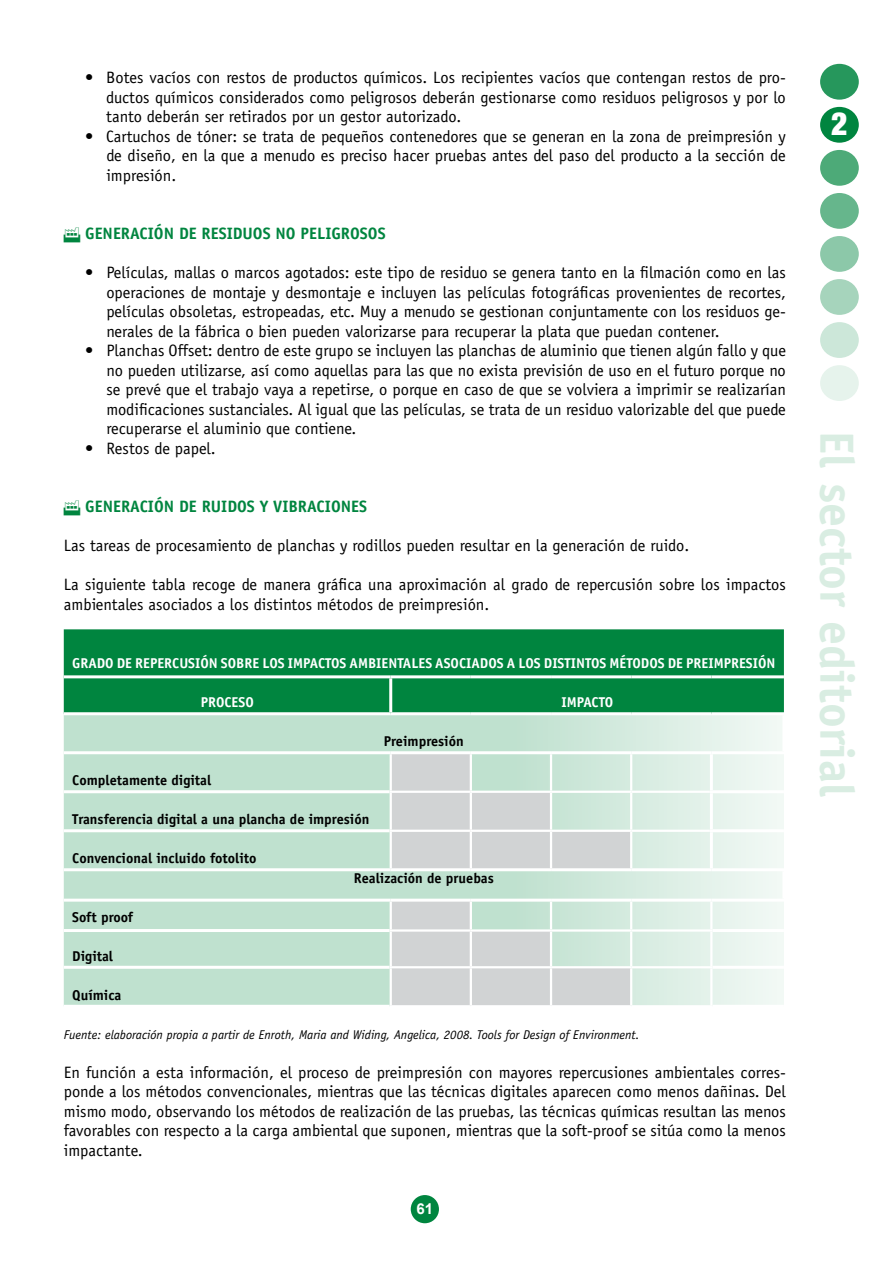
<style>
.page{position:relative;width:893px;height:1263px;background:#fff}
.page>*{position:absolute;margin:0;border:0;box-sizing:border-box;transform-origin:0 0}
.t1{font:700 48px "Officina Sans";color:#d9ede2}
.t2{font:900 condensed 31.5px "Helvetica Neue";color:#fff}
.t3{font:16.5px/19.5px "Officina Sans";color:#000;text-align:justify}
.t4{font:700 16.5px "Officina Sans";color:#00853f}
.t5{font:700 15px "Arial";color:#fff}
.t6{font:700 14.25px "Officina Sans";color:#000}
.t7{font:700 14.25px "Officina Sans";color:#fff}
.t8{font:italic 12.75px "Officina Sans";color:#000}
</style>
<div class="page">
<div style="left:411px;top:1195px;width:28px;height:28px;background:#00853f;border-radius:50%"></div>
<div style="left:820px;top:107px;width:39px;height:36px;background:#00853f;border-radius:50%"></div>
<div style="left:820px;top:236px;width:39px;height:36px;background:#8cc8a9;border-radius:50%"></div>
<div style="left:820px;top:150px;width:39px;height:36px;background:#4daa78;border-radius:50%"></div>
<div style="left:820px;top:279px;width:39px;height:36px;background:#a6d4bc;border-radius:50%"></div>
<div style="left:820px;top:193px;width:39px;height:36px;background:#66b68c;border-radius:50%"></div>
<div style="left:820px;top:322px;width:39px;height:36px;background:#cce7d9;border-radius:50%"></div>
<div style="left:820px;top:365px;width:39px;height:36px;background:#e6f3ec;border-radius:50%"></div>
<div style="left:820px;top:64px;width:39px;height:36px;background:#26975c;border-radius:50%"></div>
<div style="left:64px;top:629px;width:720px;height:83px;background:#00853f"></div>
<svg style="left:64px;top:715px;width:720px;height:290px;background:#cae6d7"></svg>
<svg style="left:391px;top:754px;width:240px;height:251px;background:#cddad4"></svg>
<hr style="left:470px;top:754px;width:2px;height:37px;background:#fff">
<hr style="left:550px;top:754px;width:2px;height:37px;background:#fff">
<hr style="left:630px;top:754px;width:2px;height:37px;background:#fff">
<hr style="left:390px;top:791px;width:81px;height:2px;background:#fff">
<hr style="left:471px;top:791px;width:80px;height:2px;background:#fff">
<hr style="left:470px;top:793px;width:2px;height:37px;background:#fff">
<hr style="left:551px;top:791px;width:80px;height:2px;background:#fff">
<hr style="left:550px;top:793px;width:2px;height:37px;background:#fff">
<hr style="left:631px;top:791px;width:79px;height:2px;background:#fff">
<hr style="left:630px;top:793px;width:2px;height:37px;background:#fff">
<hr style="left:390px;top:830px;width:81px;height:2px;background:#fff">
<hr style="left:471px;top:830px;width:80px;height:2px;background:#fff">
<hr style="left:470px;top:832px;width:2px;height:36px;background:#fff">
<hr style="left:551px;top:830px;width:80px;height:2px;background:#fff">
<hr style="left:550px;top:832px;width:2px;height:36px;background:#fff">
<hr style="left:631px;top:830px;width:79px;height:2px;background:#fff">
<hr style="left:630px;top:832px;width:2px;height:36px;background:#fff">
<hr style="left:470px;top:902px;width:2px;height:27px;background:#fff">
<hr style="left:550px;top:902px;width:2px;height:27px;background:#fff">
<hr style="left:630px;top:902px;width:2px;height:27px;background:#fff">
<hr style="left:390px;top:929px;width:81px;height:3px;background:#fff">
<hr style="left:471px;top:929px;width:80px;height:3px;background:#fff">
<hr style="left:470px;top:932px;width:2px;height:34px;background:#fff">
<hr style="left:551px;top:929px;width:80px;height:3px;background:#fff">
<hr style="left:550px;top:932px;width:2px;height:34px;background:#fff">
<hr style="left:631px;top:929px;width:81px;height:3px;background:#fff">
<hr style="left:630px;top:932px;width:2px;height:34px;background:#fff">
<hr style="left:390px;top:966px;width:81px;height:2px;background:#fff">
<hr style="left:471px;top:966px;width:80px;height:2px;background:#fff">
<hr style="left:470px;top:968px;width:2px;height:37px;background:#fff">
<hr style="left:551px;top:966px;width:80px;height:2px;background:#fff">
<hr style="left:550px;top:968px;width:2px;height:37px;background:#fff">
<hr style="left:631px;top:966px;width:81px;height:2px;background:#fff">
<hr style="left:630px;top:968px;width:2px;height:37px;background:#fff">
<hr style="left:64px;top:790px;width:326px;height:3px;background:#fff">
<hr style="left:710px;top:790px;width:74px;height:3px;background:#fff">
<hr style="left:64px;top:829px;width:326px;height:3px;background:#fff">
<hr style="left:710px;top:829px;width:74px;height:3px;background:#fff">
<hr style="left:64px;top:929px;width:326px;height:3px;background:#fff">
<hr style="left:712px;top:929px;width:72px;height:3px;background:#fff">
<hr style="left:64px;top:966px;width:326px;height:3px;background:#fff">
<hr style="left:712px;top:966px;width:72px;height:3px;background:#fff">
<hr style="left:64px;top:675px;width:327px;height:3px;background:#fff">
<hr style="left:391px;top:675px;width:80px;height:3px;background:#fff">
<hr style="left:389px;top:678px;width:3px;height:34px;background:#fff">
<hr style="left:471px;top:675px;width:80px;height:3px;background:#fff">
<hr style="left:551px;top:675px;width:80px;height:3px;background:#fff">
<hr style="left:631px;top:675px;width:80px;height:3px;background:#fff">
<hr style="left:711px;top:675px;width:73px;height:3px;background:#fff">
<hr style="left:390px;top:754px;width:2px;height:37px;background:#fff">
<hr style="left:390px;top:793px;width:2px;height:37px;background:#fff">
<hr style="left:390px;top:832px;width:2px;height:36px;background:#fff">
<hr style="left:390px;top:902px;width:2px;height:27px;background:#fff">
<hr style="left:710px;top:902px;width:2px;height:27px;background:#fff">
<hr style="left:390px;top:932px;width:2px;height:34px;background:#fff">
<hr style="left:710px;top:932px;width:2px;height:34px;background:#fff">
<hr style="left:390px;top:968px;width:2px;height:37px;background:#fff">
<hr style="left:710px;top:968px;width:2px;height:37px;background:#fff">
<hr style="left:782px;top:715px;width:3px;height:36px;background:#fff">
<hr style="left:64px;top:751px;width:327px;height:3px;background:#fff">
<hr style="left:391px;top:751px;width:80px;height:3px;background:#fff">
<hr style="left:471px;top:751px;width:80px;height:3px;background:#fff">
<hr style="left:551px;top:751px;width:80px;height:3px;background:#fff">
<hr style="left:631px;top:751px;width:80px;height:3px;background:#fff">
<hr style="left:64px;top:868px;width:327px;height:3px;background:#fff">
<hr style="left:391px;top:868px;width:80px;height:3px;background:#fff">
<hr style="left:471px;top:868px;width:80px;height:3px;background:#fff">
<hr style="left:551px;top:868px;width:80px;height:3px;background:#fff">
<hr style="left:631px;top:868px;width:80px;height:3px;background:#fff">
<hr style="left:782px;top:871px;width:3px;height:28px;background:#fff">
<hr style="left:64px;top:899px;width:327px;height:3px;background:#fff">
<hr style="left:391px;top:899px;width:80px;height:3px;background:#fff">
<hr style="left:471px;top:899px;width:80px;height:3px;background:#fff">
<hr style="left:551px;top:899px;width:80px;height:3px;background:#fff">
<hr style="left:631px;top:899px;width:80px;height:3px;background:#fff">
<hr style="left:711px;top:899px;width:74px;height:3px;background:#fff">
<hr style="left:711px;top:751px;width:74px;height:3px;background:#fff">
<hr style="left:710px;top:754px;width:3px;height:36px;background:#fff">
<hr style="left:710px;top:793px;width:3px;height:36px;background:#fff">
<hr style="left:710px;top:832px;width:3px;height:36px;background:#fff">
<hr style="left:711px;top:868px;width:74px;height:3px;background:#fff">
<p class="t3" style="left:106px;top:68px;width:681px;text-indent:-21px">• Botes vacíos con restos de productos químicos. Los recipientes vacíos que contengan restos de pro&shy;ductos químicos considerados como peligrosos deberán gestionarse como residuos peligrosos y por lo tanto deberán ser retirados por un gestor autorizado.</p>
<p class="t3" style="left:106px;top:126px;width:681px;text-indent:-21px">• Cartuchos de tóner: se trata de pequeños contenedores que se generan en la zona de preimpresión y de diseño, en la que a menudo es preciso hacer pruebas antes del paso del producto a la sección de impresión.</p>
<p class="t4" style="left:85px;top:223px;width:143px">GENERACIÓN DE RESIDU</p>
<p class="t4" style="left:253px;top:223px;width:133px">OS NO PELIGROSOS</p>
<p class="t3" style="left:106px;top:263px;width:681px;text-indent:-21px">• Películas, mallas o marcos agotados: este tipo de residuo se genera tanto en la filmación como en las operaciones de montaje y desmontaje e incluyen las películas fotográficas provenientes de recortes, películas obsoletas, estropeadas, etc. Muy a menudo se gestionan conjuntamente con los residuos ge&shy;nerales de la fábrica o bien pueden valorizarse para recuperar la plata que puedan contener.</p>
<p class="t3" style="left:106px;top:341px;width:681px;text-indent:-21px">• Planchas Offset: dentro de este grupo se incluyen las planchas de aluminio que tienen algún fallo y que no pueden utilizarse, así como aquellas para las que no exista previsión de uso en el futuro porque no se prevé que el trabajo vaya a repetirse, o porque en caso de que se volviera a imprimir se realizarían modificaciones sustanciales. Al igual que las películas, se trata de un residuo valorizable del que puede recuperarse el aluminio que contiene.</p>
<p class="t3" style="left:85px;top:439px;width:132px">• Restos de papel.</p>
<p class="t4" style="left:85px;top:496px;width:282px">GENERACIÓN DE RUIDOS Y VIBRACIONES</p>
<p class="t3" style="left:64px;top:536px;width:627px">Las tareas de procesamiento de planchas y rodillos pueden resultar en la generación de ruido.</p>
<p class="t3" style="left:64px;top:575px;width:724px">La siguiente tabla recoge de manera gráfica una aproximación al grado de repercusión sobre los impactos ambientales asociados a los distintos métodos de preimpresión.</p>
<p class="t7" style="left:72px;top:655px;width:705px">GRADO DE REPERCUSIÓN SOBRE LOS IMPACTOS AMBIENTALES ASOCIADOS A LOS DISTINTOS MÉTODOS DE PREIMPRESIÓN</p>
<p class="t7" style="left:201px;top:694px;width:55px">PROCESO</p>
<p class="t7" style="left:561px;top:694px;width:53px">IMPACTO</p>
<p class="t6" style="left:384px;top:733px;width:81px">PREIMPRESIÓN</p>
<p class="t6" style="left:72px;top:772px;width:141px">COMPLETAMENTE DIGITAL</p>
<p class="t6" style="left:72px;top:811px;width:299px">TRANSFERENCIA DIGITAL A UNA PLANCHA DE IMPRESIÓN</p>
<p class="t6" style="left:72px;top:850px;width:186px">CONVENCIONAL INCLUIDO FOTOLITO</p>
<p class="t6" style="left:354px;top:869px;width:142px">REALIZACIÓN DE PRUEBAS</p>
<p class="t6" style="left:72px;top:908px;width:63px">SOFT PROOF</p>
<p class="t6" style="left:72px;top:947px;width:42px">DIGITAL</p>
<p class="t6" style="left:72px;top:986px;width:51px">QUÍMICA</p>
<p class="t8" style="left:64px;top:1027px;width:577px">Fuente: elaboración propia a partir de Enroth, Maria and Widing, Angelica, 2008. Tools for Design of Environment.</p>
<p class="t3" style="left:64px;top:1062px;width:724px">En función a esta información, el proceso de preimpresión con mayores repercusiones ambientales corres&shy;ponde a los métodos convencionales, mientras que las técnicas digitales aparecen como menos dañinas. Del mismo modo, observando los métodos de realización de las pruebas, las técnicas químicas resultan las menos favorables con respecto a la carga ambiental que suponen, mientras que la soft-proof se sitúa como la menos impactante.</p>
<p class="t5" style="left:416px;top:1198px;width:18px">61</p>
<h2 class="t2" style="left:831px;top:104px;width:18px">2</h2>
<h1 class="t1" style="left:867px;top:431px;width:368px;rotate:90deg">EL SECTOR EDITORIAL</h1>
</div>
